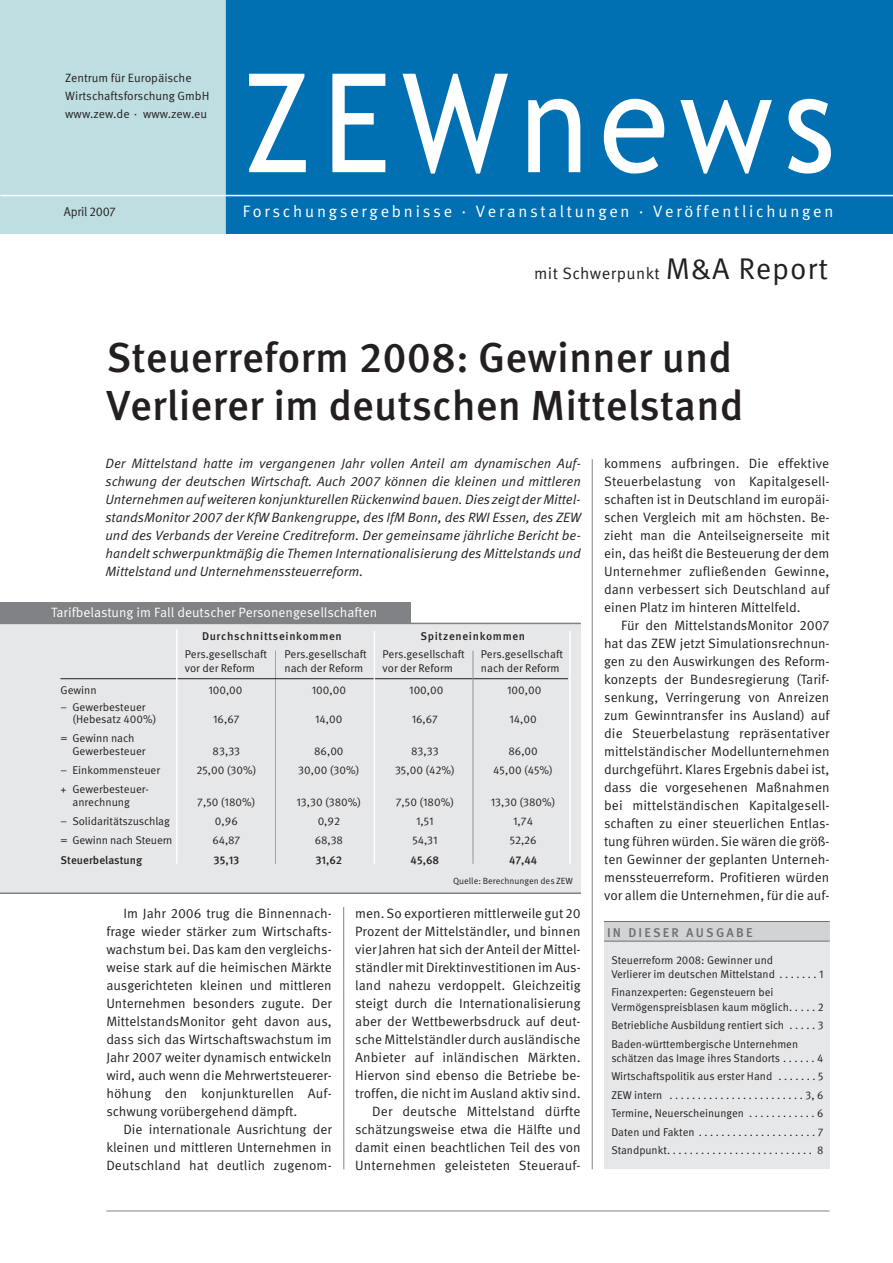
<style>
.page{position:relative;width:893px;height:1263px;background:#fff}
.page>*{position:absolute;margin:0;border:0;box-sizing:border-box;transform-origin:0 0}
.t1{font:137.7px "Trebuchet MS";letter-spacing:.09em;color:#fff;scale:.91 1}
.t2{font:500 42px/48px "Meta Pro";color:#231f20}
.t3{font:16.5px "Meta Normal LF";letter-spacing:.17em;color:#fff}
.t4{font:16.5px "Meta Pro";letter-spacing:.03em;color:#231f20}
.t5{font:13.5px/18px "Meta Pro";color:#231f20;text-align:justify}
.t6{font:italic 13.5px/18px "Meta Pro";color:#231f20;text-align:justify}
.t7{font:13.5px "Meta Pro";color:#fff}
.t8{font:500 12.75px "Meta Pro";letter-spacing:.17em;color:#6d6e70}
.t9{font:12.75px "Meta Pro";letter-spacing:-.015em;color:#231f20;scale:.95 1}
.t10{font:12px/18px "Meta Pro";color:#231f20}
.t11{font:11.25px/18.5px "Meta Pro";color:#231f20}
.t12{font:500 11.25px "Meta Pro";letter-spacing:.055em;color:#231f20}
.t13{font:500 11.25px "Meta Pro";color:#231f20}
.t14{font:9px "Meta Pro";color:#231f20}
.s1{font-size:30px}
</style>
<div class="page">
<div style="left:226px;top:0;width:666px;height:234px;background:#0070b3"></div>
<div style="left:0;top:0;width:226px;height:234px;background:#bedee1"></div>
<hr style="left:0;top:195px;width:892px;height:1px;background:#fff">
<hr style="left:343px;top:907px;width:1px;height:262px;background:#808285">
<hr style="left:106px;top:1211px;width:723px;height:1px;background:#808285">
<hr style="left:592px;top:459px;width:1px;height:710px;background:#808285">
<div style="left:604px;top:941px;width:225px;height:228px;background:#e6e7e8"></div>
<div style="left:604px;top:922px;width:225px;height:19px;background:#d1d3d4"></div>
<hr style="left:604px;top:921px;width:225px;height:1px;background:#6d6e70">
<hr style="left:604px;top:941px;width:225px;height:1px;background:#6d6e70">
<div style="left:0;top:624px;width:581px;height:269px;background:#e6e7e8"></div>
<div style="left:0;top:602px;width:410px;height:22px;background:#808285"></div>
<hr style="left:0;top:623px;width:581px;height:1px;background:#808285">
<hr style="left:0;top:892px;width:581px;height:2px;background:#808285">
<hr style="left:60px;top:678px;width:508px;height:1px;background:#231f20">
<hr style="left:275px;top:679px;width:1px;height:185px;background:#8a8c8e">
<svg style="left:275px;top:651px;width:1px;height:27px"></svg>
<hr style="left:472px;top:651px;width:1px;height:213px;background:#939598">
<hr style="left:176px;top:629px;width:1px;height:235px;background:#fff">
<hr style="left:373px;top:631px;width:2px;height:233px;background:#fff">
<hr style="left:569px;top:631px;width:1px;height:233px;background:#fff">
<p class="t10" style="left:65px;top:70px;width:146px">Zentrum für Europäische<br>Wirtschaftsforschung GmbH www.zew.de · www.zew.eu</p>
<p class="t9" style="left:64px;top:207px;width:56px">April 2007</p>
<h1 class="t1" style="left:243px;top:44px;width:652px">ZEWnews</h1>
<p class="t3" style="left:243px;top:202px;width:592px">Forschungsergebnisse · Veranstaltungen · Veröffentlichungen</p>
<p class="t4" style="left:534px;top:267px;width:295px">mit Schwerpunkt <span class="s1">M&amp;A Report</span></p>
<h2 class="t2" style="left:106px;top:336px;width:638px">Steuerreform 2008: Gewinner und<br>Verlierer im deutschen Mittelstand</h2>
<p class="t6" style="left:105px;top:455px;width:477px">Der Mittelstand hatte im vergangenen Jahr vollen Anteil am dynamischen Auf&shy;schwung der deutschen Wirtschaft. Auch 2007 können die kleinen und mittleren Unternehmen auf weiteren konjunkturellen Rückenwind bauen. Dies zeigt der Mittel&shy;standsMonitor 2007 der KfW Bankengruppe, des IfM Bonn, des RWI Essen, des ZEW und des Verbands der Vereine Creditreform. Der gemeinsame jährliche Bericht be&shy;handelt schwerpunktmäßig die Themen Internationalisierung des Mittelstands und Mittelstand und Unternehmenssteuerreform.</p>
<p class="t7" style="left:51px;top:608px;width:328px">Tarifbelastung im Fall deutscher Personengesellschaften</p>
<p class="t12" style="left:202px;top:631px;width:141px">Durchschnittseinkommen</p>
<p class="t12" style="left:420px;top:631px;width:106px">Spitzeneinkommen</p>
<p class="t11" style="left:185px;top:645px;width:84px">Pers.gesellschaft</p>
<p class="t11" style="left:284px;top:645px;width:84px">Pers.gesellschaft</p>
<p class="t11" style="left:382px;top:645px;width:84px">Pers.gesellschaft</p>
<p class="t11" style="left:481px;top:645px;width:84px">Pers.gesellschaft</p>
<p class="t11" style="left:185px;top:659px;width:72px">vor der Reform</p>
<p class="t11" style="left:284px;top:659px;width:80px">nach der Reform</p>
<p class="t11" style="left:382px;top:659px;width:72px">vor der Reform</p>
<p class="t11" style="left:481px;top:659px;width:80px">nach der Reform</p>
<p class="t11" style="left:60px;top:681px;width:38px">Gewinn</p>
<p class="t11" style="left:208px;top:681px;width:36px">100,00</p>
<p class="t11" style="left:312px;top:681px;width:36px">100,00</p>
<p class="t11" style="left:409px;top:681px;width:36px">100,00</p>
<p class="t11" style="left:507px;top:681px;width:36px">100,00</p>
<p class="t11" style="left:72px;top:701px;width:86px;line-height:12.8px;text-indent:-12px">– Gewerbesteuer (Hebesatz 400%)</p>
<p class="t11" style="left:213px;top:711px;width:28px">16,67</p>
<p class="t11" style="left:315px;top:711px;width:29px">14,00</p>
<p class="t11" style="left:411px;top:711px;width:28px">16,67</p>
<p class="t11" style="left:509px;top:711px;width:29px">14,00</p>
<p class="t11" style="left:72px;top:733px;width:75px;line-height:12.8px;text-indent:-12px">= Gewinn nach<br>Gewerbesteuer</p>
<p class="t11" style="left:213px;top:743px;width:29px">83,33</p>
<p class="t11" style="left:314px;top:743px;width:31px">86,00</p>
<p class="t11" style="left:411px;top:743px;width:29px">83,33</p>
<p class="t11" style="left:508px;top:743px;width:31px">86,00</p>
<p class="t11" style="left:60px;top:762px;width:101px">– Einkommensteuer</p>
<p class="t11" style="left:196px;top:762px;width:61px">25,00 (30%)</p>
<p class="t11" style="left:298px;top:762px;width:63px">30,00 (30%)</p>
<p class="t11" style="left:395px;top:762px;width:61px">35,00 (42%)</p>
<p class="t11" style="left:493px;top:762px;width:61px">45,00 (45%)</p>
<p class="t11" style="left:72px;top:784px;width:78px;line-height:12.8px;text-indent:-12px">+ Gewerbesteuer&shy;anrechnung</p>
<p class="t11" style="left:197px;top:794px;width:60px">7,50 (180%)</p>
<p class="t11" style="left:296px;top:794px;width:66px">13,30 (380%)</p>
<p class="t11" style="left:396px;top:794px;width:60px">7,50 (180%)</p>
<p class="t11" style="left:491px;top:794px;width:66px">13,30 (380%)</p>
<p class="t11" style="left:60px;top:813px;width:111px">– Solidaritätszuschlag</p>
<p class="t11" style="left:215px;top:813px;width:24px">0,96</p>
<p class="t11" style="left:317px;top:813px;width:24px">0,92</p>
<p class="t11" style="left:416px;top:813px;width:19px">1,51</p>
<p class="t11" style="left:513px;top:813px;width:21px">1,74</p>
<p class="t11" style="left:60px;top:832px;width:113px">= Gewinn nach Steuern</p>
<p class="t11" style="left:212px;top:832px;width:29px">64,87</p>
<p class="t11" style="left:315px;top:832px;width:30px">68,38</p>
<p class="t11" style="left:412px;top:832px;width:26px">54,31</p>
<p class="t11" style="left:510px;top:832px;width:28px">52,26</p>
<p class="t13" style="left:60px;top:855px;width:83px">Steuerbelastung</p>
<p class="t12" style="left:213px;top:855px;width:27px">35,13</p>
<p class="t12" style="left:315px;top:855px;width:28px">31,62</p>
<p class="t12" style="left:410px;top:855px;width:30px">45,68</p>
<p class="t12" style="left:509px;top:855px;width:30px">47,44</p>
<p class="t5" style="left:106px;top:905px;width:227px;text-indent:17px">Im Jahr 2006 trug die Binnennach&shy;frage wieder stärker zum Wirtschafts&shy;wachstum bei. Das kam den vergleichs&shy;weise stark auf die heimischen Märkte ausgerichteten kleinen und mittleren Unternehmen besonders zugute. Der MittelstandsMonitor geht davon aus, dass sich das Wirtschaftswachstum im Jahr 2007 weiter dynamisch entwickeln wird, auch wenn die Mehrwertsteuerer&shy;höhung den konjunkturellen Auf&shy;schwung vorübergehend dämpft.</p>
<p class="t5" style="left:106px;top:1121px;width:227px;text-indent:17px">Die internationale Ausrichtung der kleinen und mittleren Unternehmen in Deutschland hat deutlich zugenom-</p>
<p class="t14" style="left:453px;top:878px;width:121px">Quelle: Berechnungen des ZEW</p>
<p class="t5" style="left:355px;top:905px;width:227px;text-align:right">men. So exportieren mittlerweile gut 20<br>Prozent der Mittelständler, und binnen vier Jahren hat sich der Anteil der Mittel&shy;ständler mit Direktinvestitionen im Aus&shy;land nahezu verdoppelt. Gleichzeitig steigt durch die Internationalisierung aber der Wettbewerbsdruck auf deut&shy;sche Mittelständler durch ausländische Anbieter auf inländischen Märkten.<br>Hiervon sind ebenso die Betriebe be&shy;troffen, die nicht im Ausland aktiv sind.<br>Der deutsche Mittelstand dürfte schätzungsweise etwa die Hälfte und damit einen beachtlichen Teil des von Unternehmen geleisteten Steuerauf-</p>
<p class="t5" style="left:604px;top:455px;width:227px">kommens aufbringen. Die effektive Steuerbelastung von Kapitalgesell&shy;schaften ist in Deutschland im europäi&shy;schen Vergleich mit am höchsten. Be&shy;zieht man die Anteilseignerseite mit ein, das heißt die Besteuerung der dem Unternehmer zufließenden Gewinne, dann verbessert sich Deutschland auf einen Platz im hinteren Mittelfeld.</p>
<p class="t5" style="left:604px;top:617px;width:227px;text-indent:17px">Für den MittelstandsMonitor 2007 hat das ZEW jetzt Simulationsrechnun&shy;gen zu den Auswirkungen des Reform&shy;konzepts der Bundesregierung (Tarif&shy;senkung, Verringerung von Anreizen zum Gewinntransfer ins Ausland) auf die Steuerbelastung repräsentativer mittelständischer Modellunternehmen durchgeführt. Klares Ergebnis dabei ist, dass die vorgesehenen Maßnahmen bei mittelständischen Kapitalgesell&shy;schaften zu einer steuerlichen Entlas&shy;tung führen würden. Sie wären die größ&shy;ten Gewinner der geplanten Unterneh&shy;menssteuerreform. Profitieren würden vor allem die Unternehmen, für die auf-</p>
<p class="t8" style="left:607px;top:928px;width:147px">IN DIESER AUSGABE</p>
<p class="t11" style="left:611px;top:953px;width:214px;line-height:14.2px">Steuerreform 2008: Gewinner und<br>Verlierer im deutschen Mittelstand . . . . . . . 1</p>
<p class="t11" style="left:611px;top:986px;width:214px;line-height:14.2px">Finanzexperten: Gegensteuern bei<br>Vermögenspreisblasen kaum möglich. . . . . 2</p>
<p class="t11" style="left:611px;top:1017px;width:214px">Betriebliche Ausbildung rentiert sich . . . . . 3<br>Baden-württembergische Unternehmen</p>
<p class="t11" style="left:611px;top:1050px;width:214px;text-align:justify">schätzen das Image ihres Standorts . . . . . . 4<br>Wirtschaftspolitik aus erster Hand . . . . . . . 5<br>ZEW intern . . . . . . . . . . . . . . . . . . . . . . . . 3, 6<br>Termine, Neuerscheinungen . . . . . . . . . . . . 6<br>Daten und Fakten . . . . . . . . . . . . . . . . . . . . . 7<br>Standpunkt. . . . . . . . . . . . . . . . . . . . . . . . . . 8</p>
</div>
